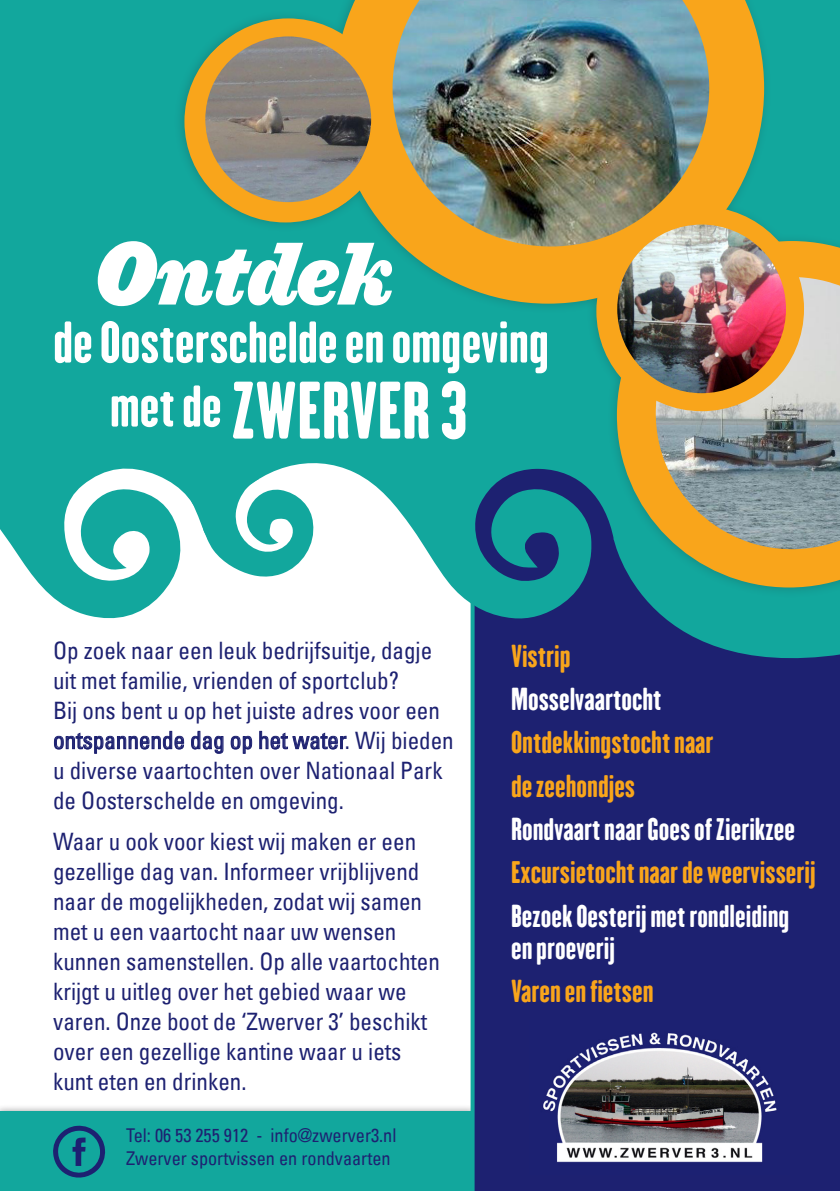
<style>
.page{position:relative;width:840px;height:1191px;background:#fff}
.page>*{position:absolute;margin:0;border:0;box-sizing:border-box;transform-origin:0 0}
.t1{font:82px "Ziggurat HTF Black Italic";color:#fff;scale:.88 1}
.t2{font:72px "H.H.Samuel";color:#fff}
.t3{font:52px "H.H.Samuel";color:#fff}
.t4{font:28px "H.H.Samuel";color:#f9a51b}
.t5{font:28px/32px "H.H.Samuel";color:#fff}
.t6{font:condensed 24px/30px "Univers LT";color:#1d2171;scale:.96 1}
.t7{font:condensed 19px "Univers LT";color:#1d2171;scale:.96 1}
</style>
<div class="page">
<div style="left:0;top:1103px;width:480px;height:88px;background:#231f20;opacity:.48"></div>
<div style="left:0;top:1111px;width:472px;height:80px;background:#12a79d"></div>
<div style="left:470px;top:625px;width:369px;height:566px;background:#1d2171"></div>
<svg style="left:0;top:479px;width:613px;height:146px"></svg>
<img style="left:529px;top:1020px;width:259px;height:154px">
<svg style="left:54px;top:731px;width:130px;height:22px"></svg>
<svg style="left:191px;top:731px;width:32px;height:22px"></svg>
<svg style="left:231px;top:736px;width:21px;height:17px"></svg>
<svg style="left:259px;top:731px;width:87px;height:19px"></svg>
<svg style="left:613px;top:598px;width:226px;height:95px;background:#185983"></svg>
<div style="left:0;top:0;width:173px;height:479px;background:#12a79d"></div>
<div style="left:173px;top:0;width:666px;height:598px;background:#231f20;opacity:.26"></div>
<img style="left:337px;top:0;width:426px;height:301px">
<svg style="left:619px;top:241px;width:220px;height:344px;background:#a5a278"></svg>
<img style="left:196px;top:27px;width:178px;height:184px">
<div style="left:187px;top:18px;width:202px;height:202px;border:18px solid #f9a51b;border-radius:50%"></div>
<img style="left:608px;top:215px;width:186px;height:187px;border-radius:93px">
<div style="left:599px;top:206px;width:204px;height:205px;border:18px solid #f9a51b;border-radius:50%"></div>
<svg style="left:53px;top:1125px;width:53px;height:53px"></svg>
<p class="t1" style="left:92px;top:219px;width:341px">Ontdek</p>
<p class="t3" style="left:53px;top:309px;width:497px">de Oosterschelde en omgeving</p>
<p class="t2" style="left:110px;top:364px;width:359px"><sup>met</sup> <sup>de</sup> ZWERVER 3</p>
<p class="t6" style="left:53px;top:635px;width:418px">Op zoek naar een leuk bedrijfsuitje, dagje uit met familie, vrienden of sportclub?<br>Bij ons bent u op het juiste adres voor een ontspannende dag op het water. Wij bieden u diverse vaartochten over Nationaal Park de Oosterschelde en omgeving.</p>
<p class="t6" style="left:53px;top:826px;width:404px">Waar u ook voor kiest wij maken er een gezellige dag van. Informeer vrijblijvend naar de mogelijkheden, zodat wij samen met u een vaartocht naar uw wensen kunnen samenstellen. Op alle vaartochten krijgt u uitleg over het gebied waar we varen. Onze boot de ‘Zwerver 3’ beschikt over een gezellige kantine waar u iets kunt eten en drinken.</p>
<p class="t7" style="left:126px;top:1123px;width:283px">Tel: 06 53 255 912 - info@zwerver3.nl</p>
<p class="t7" style="left:126px;top:1146px;width:277px">Zwerver sportvissen en rondvaarten</p>
<p class="t4" style="left:511px;top:638px;width:61px">Vistrip</p>
<p class="t5" style="left:511px;top:682px;width:152px">Mosselvaartocht</p>
<p class="t4" style="left:511px;top:724px;width:204px">Ontdekkingstocht naar</p>
<p class="t4" style="left:511px;top:768px;width:126px">de zeehondjes</p>
<p class="t5" style="left:511px;top:812px;width:285px">Rondvaart naar Goes of Zierikzee</p>
<p class="t4" style="left:511px;top:854px;width:306px">Excursietocht naar de weervisserij</p>
<p class="t5" style="left:511px;top:899px;width:280px">Bezoek Oesterij met rondleiding en proeverij</p>
<p class="t4" style="left:511px;top:973px;width:144px">Varen en fietsen</p>
</div>
